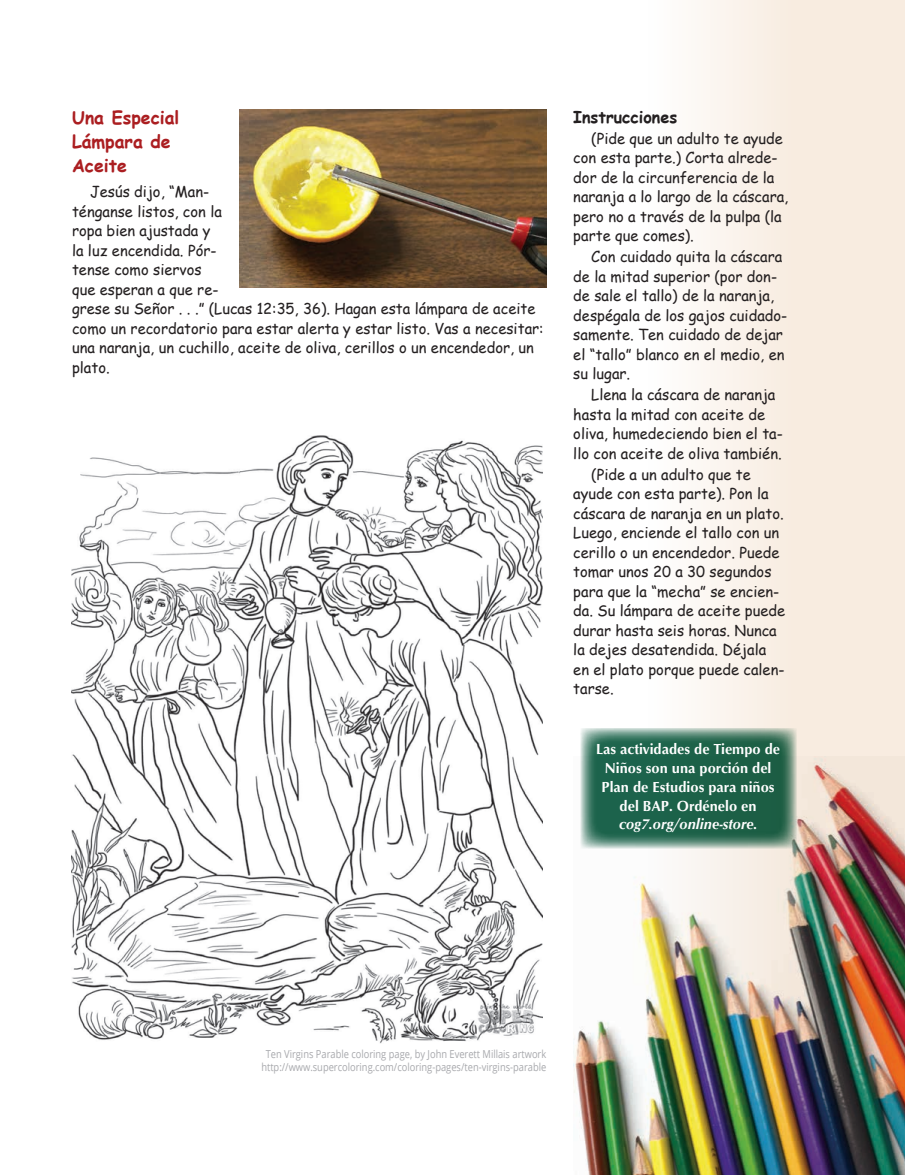
<style>
.page{position:relative;width:905px;height:1175px;background:#fff}
.page>*{position:absolute;margin:0;border:0;box-sizing:border-box;transform-origin:0 0}
.Kids_Time{font:700 18px/24px "Comic Sans MS";color:#ab1e21}
.Kids_Time-2{font:700 16.5px "Comic Sans MS";color:#231f20}
.Kids_Time-3{font:15px/19.5px "Comic Sans MS";color:#231f20}
.Article_-_Main_text{font:700 15px/18.8px "Optimum";color:#fff;text-align:center;scale:.96 1}
.Credit_Line{font:10.95px "Open Sans";color:#a8a9ad;scale:.85 1}
.s1{font-style:italic}
</style>
<div class="page">
<div style="left:558px;top:0;width:346px;height:1174px;background:linear-gradient(to right,#fff,#f6e8d9)"></div>
<img style="left:573px;top:756px;width:331px;height:418px">
<svg style="left:580px;top:728px;width:216px;height:120px;background:#38745e"></svg>
<img style="left:71px;top:435px;width:471px;height:608px">
<img style="left:239px;top:110px;width:307px;height:177px">
<p class="Kids_Time" style="left:72px;top:105px;width:109px">Una Especial<br>Lámpara de<br>Aceite</p>
<p class="Kids_Time-3" style="left:72px;top:182px;width:473px;text-indent:18px">Jesús dijo, “Man-<br>ténganse listos, con la<br>ropa bien ajustada y<br>la luz encendida. Pór-<br>tense como siervos<br>que esperan a que re-<br>grese su Señor . . .” (Lucas 12:35, 36). Hagan esta lámpara de aceite como un recordatorio para estar alerta y estar listo. Vas a necesitar: una naranja, un cuchillo, aceite de oliva, cerillos o un encendedor, un plato.</p>
<p class="Kids_Time-2" style="left:573px;top:104px;width:105px">Instrucciones</p>
<p class="Kids_Time-3" style="left:573px;top:128px;width:216px;text-indent:18px">(Pide que un adulto te ayude con esta parte.) Corta alrede&shy;dor de la circunferencia de la naranja a lo largo de la cáscara, pero no a través de la pulpa (la parte que comes).</p>
<p class="Kids_Time-3" style="left:573px;top:246px;width:215px;text-indent:18px">Con cuidado quita la cáscara de la mitad superior (por don&shy;de sale el tallo) de la naranja, despégala de los gajos cuidado&shy;samente. Ten cuidado de dejar el “tallo” blanco en el medio, en su lugar.</p>
<p class="Kids_Time-3" style="left:573px;top:384px;width:211px;text-indent:18px">Llena la cáscara de naranja hasta la mitad con aceite de oliva, humedeciendo bien el ta&shy;llo con aceite de oliva también.</p>
<p class="Kids_Time-3" style="left:573px;top:464px;width:213px;text-indent:18px">(Pide a un adulto que te ayude con esta parte). Pon la cáscara de naranja en un plato.<br>Luego, enciende el tallo con un cerillo o un encendedor. Puede tomar unos 20 a 30 segundos para que la “mecha” se encien&shy;da. Su lámpara de aceite puede durar hasta seis horas. Nunca la dejes desatendida. Déjala en el plato porque puede calen&shy;tarse.</p>
<p class="Article_-_Main_text" style="left:596px;top:739px;width:193px">Las actividades de Tiempo de<br>Niños son una porción del</p>
<p class="Article_-_Main_text" style="left:601px;top:777px;width:182px">Plan de Estudios para niños del BAP. Ordénelo en <span class="s1">cog7.org/online-store.</span></p>
<p class="Credit_Line" style="left:266px;top:1046px;width:332px">Ten Virgins Parable coloring page, by John Everett Millais artwork</p>
<p class="Credit_Line" style="left:261px;top:1059px;width:337px">http://www.supercoloring.com/coloring-pages/ten-virgins-parable</p>
</div>
